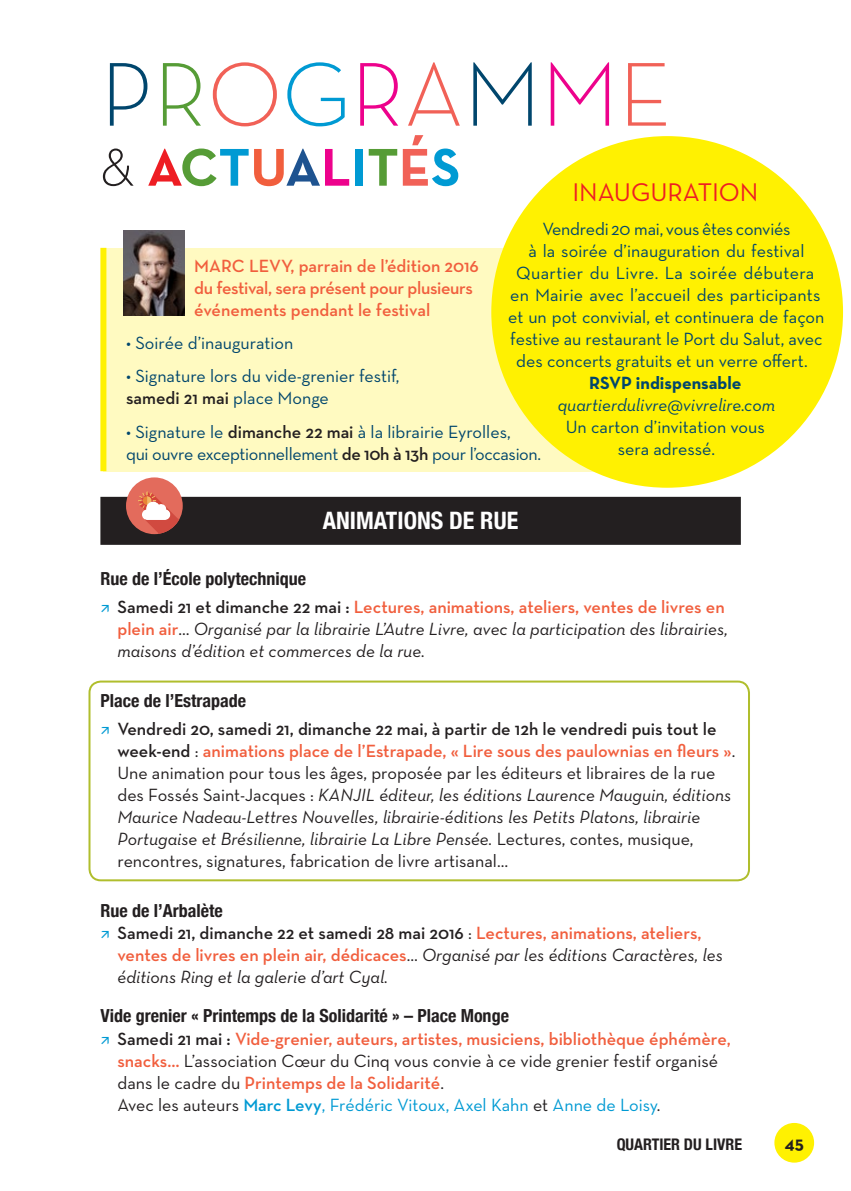
<style>
.page{position:relative;width:851px;height:1191px;background:#fff}
.page>*{position:absolute;margin:0;border:0;box-sizing:border-box;transform-origin:0 0}
.t1{font:300 92px "Neutra Text";color:#f16157}
.t2{font:700 54px "Neutra Text";color:#009ad3}
.t3{font:26px "Neutra Text";color:#ee1d23}
.t4{font:700 condensed 24px "Helvetica Neue";color:#fff}
.t5{font:italic 18px/22px "Neutra Text";color:#231f20}
.t6{font:18px/22px "Neutra Text";color:#00466d;text-align:center}
.t7{font:18px/22px "Neutra Text";color:#231f20}
.t8{font:700 condensed 18px "Helvetica Neue";color:#231f20}
.t9{font:18px/22px "Neutra Text";letter-spacing:-.02em;color:#00466d}
.t10{font:600 18px/22px "Neutra Text";letter-spacing:-.005em;color:#f15e3d}
.t11{font:italic 18px "Neutra Text";color:#00466d}
.t12{font:700 18px "Neutra Text";color:#00466d}
.t13{font:700 18px "Neutra Text";color:#231f20}
.t14{font:700 condensed 16px "Helvetica Neue";color:#231f20}
.s1{color:#00466d}
.s2{color:#569c36}
.s3{color:#009ad3}
.s4{color:#ed028c}
.s5{font-weight:300;color:#231f20}
.s6{color:#ee1d23}
.s7{color:#f15e3d}
.s8{color:#1e5390}
.s9{color:#f16157}
.s10{font-weight:600;color:#231f20}
.s11{font-weight:600;font-style:normal}
.s12{font-weight:600;font-style:normal;color:#f15e3d}
.s13{font-style:normal}
.s14{font-weight:600}
.s15{font-weight:600;color:#f15e3d}
.s16{font-weight:600;color:#009ad3}
</style>
<div class="page">
<div style="left:774px;top:1123px;width:40px;height:39px;background:#fff101;border-radius:50%"></div>
<div style="left:103px;top:248px;width:534px;height:223px;background:#fffac1"></div>
<div style="left:100px;top:248px;width:6px;height:223px;background:#fff101"></div>
<div style="left:100px;top:497px;width:640px;height:48px;background:#231f20"></div>
<div style="left:126px;top:477px;width:57px;height:57px;background:#e36b5c;border-radius:50%"></div>
<svg style="left:138px;top:491px;width:41px;height:43px"></svg>
<div style="left:491px;top:136px;width:351px;height:352px;background:#fff101;border-radius:50%"></div>
<img style="left:123px;top:230px;width:61px;height:85px">
<div style="left:88px;top:680px;width:661px;height:201px;border:2px solid #b0be2d;border-radius:11px"></div>
<h1 class="t1" style="left:100px;top:38px;width:572px"><span class="s1">P</span><span class="s2">R</span>O<span class="s3">G</span><span class="s4">R</span>A<span class="s1">M</span><span class="s4">M</span>E</h1>
<h2 class="t2" style="left:100px;top:134px;width:361px"><span class="s5">&amp;</span> <span class="s6">A</span><span class="s2">C</span>T<span class="s7">U</span><span class="s8">A</span><span class="s4">L</span>I<span class="s2">T</span><span class="s9">É</span>S</h2>
<h3 class="t3" style="left:572px;top:177px;width:187px">INAUGURATION</h3>
<p class="t6" style="left:508px;top:217px;width:318px">Vendredi 20 mai, vous êtes conviés<br>à la soirée d’inauguration du festival Quartier du Livre. La soirée débutera en Mairie avec l’accueil des participants et un pot convivial, et continuera de façon festive au restaurant le Port du Salut, avec des concerts gratuits et un verre offert.</p>
<p class="t12" style="left:589px;top:371px;width:154px">RSVP indispensable</p>
<p class="t11" style="left:557px;top:394px;width:219px">quartierdulivre@vivrelire.com</p>
<p class="t6" style="left:566px;top:415px;width:200px">Un carton d’invitation vous sera adressé.</p>
<p class="t10" style="left:194px;top:254px;width:286px">MARC LEVY, parrain de l’édition 2016 du festival, sera présent pour plusieurs événements pendant le festival</p>
<p class="t6" style="left:126px;top:332px;width:169px">• Soirée d’inauguration</p>
<p class="t6" style="left:126px;top:365px;width:275px;text-align:left">• Signature lors du vide-grenier festif, <span class="s10">samedi 21 mai</span> place Monge</p>
<p class="t9" style="left:126px;top:420px;width:416px">• Signature le <span class="s10">dimanche 22 mai</span> à la librairie Eyrolles,<br>qui ouvre exceptionnellement <span class="s10">de 10h à 13h</span> pour l’occasion.</p>
<h3 class="t4" style="left:323px;top:501px;width:197px">ANIMATIONS DE RUE</h3>
<p class="t8" style="left:100px;top:564px;width:207px">Rue de l’École polytechnique</p>
<p class="t5" style="left:117px;top:595px;width:612px"><span class="s11">Samedi 21 et dimanche 22 mai :</span> <span class="s12">Lectures, animations, ateliers, ventes de livres en plein air</span><span class="s13">…</span> Organisé par la librairie L’Autre Livre, avec la participation des librairies, maisons d’édition et commerces de la rue.</p>
<p class="t8" style="left:100px;top:686px;width:147px">Place de l’Estrapade</p>
<p class="t5" style="left:117px;top:717px;width:619px"><span class="s11">Vendredi 20, samedi 21, dimanche 22 mai, à partir de 12h le vendredi puis tout le week-end</span> <span class="s13">:</span> <span class="s12">animations place de l’Estrapade, « Lire sous des paulownias en fleurs »</span><span class="s13">.<br>Une animation pour tous les âges, proposée par les éditeurs et libraires de la rue des Fossés Saint-Jacques :</span> KANJIL éditeur, les éditions Laurence Mauguin, éditions Maurice Nadeau-Lettres Nouvelles, librairie-éditions les Petits Platons, librairie Portugaise et Brésilienne, librairie La Libre Pensée. <span class="s13">Lectures, contes, musique, rencontres, signatures, fabrication de livre artisanal…</span></p>
<p class="t8" style="left:100px;top:896px;width:124px">Rue de l’Arbalète</p>
<p class="t5" style="left:117px;top:922px;width:607px"><span class="s11">Samedi 21, dimanche 22 et samedi 28 mai 2016</span> <span class="s13">:</span> <span class="s12">Lectures, animations, ateliers, ventes de livres en plein air, dédicaces</span><span class="s13">…</span> Organisé par les éditions Caractères, les éditions Ring et la galerie d’art Cyal.</p>
<p class="t8" style="left:100px;top:1001px;width:410px">Vide grenier « Printemps de la Solidarité » – Place Monge</p>
<p class="t7" style="left:117px;top:1027px;width:614px"><span class="s14">Samedi 21 mai :</span> <span class="s15">Vide-grenier, auteurs, artistes, musiciens, bibliothèque éphémère, snacks…</span> L’association Cœur du Cinq vous convie à ce vide grenier festif organisé dans le cadre du <span class="s15">Printemps de la Solidarité</span>.<br>Avec les auteurs <span class="s16">Marc Levy</span><span class="s3">, Frédéric Vitoux, Axel Kahn</span> et <span class="s3">Anne de Loisy</span>.</p>
<p class="t14" style="left:616px;top:1130px;width:127px">QUARTIER DU LIVRE</p>
<p class="t13" style="left:784px;top:1131px;width:21px">45</p>
</div>
